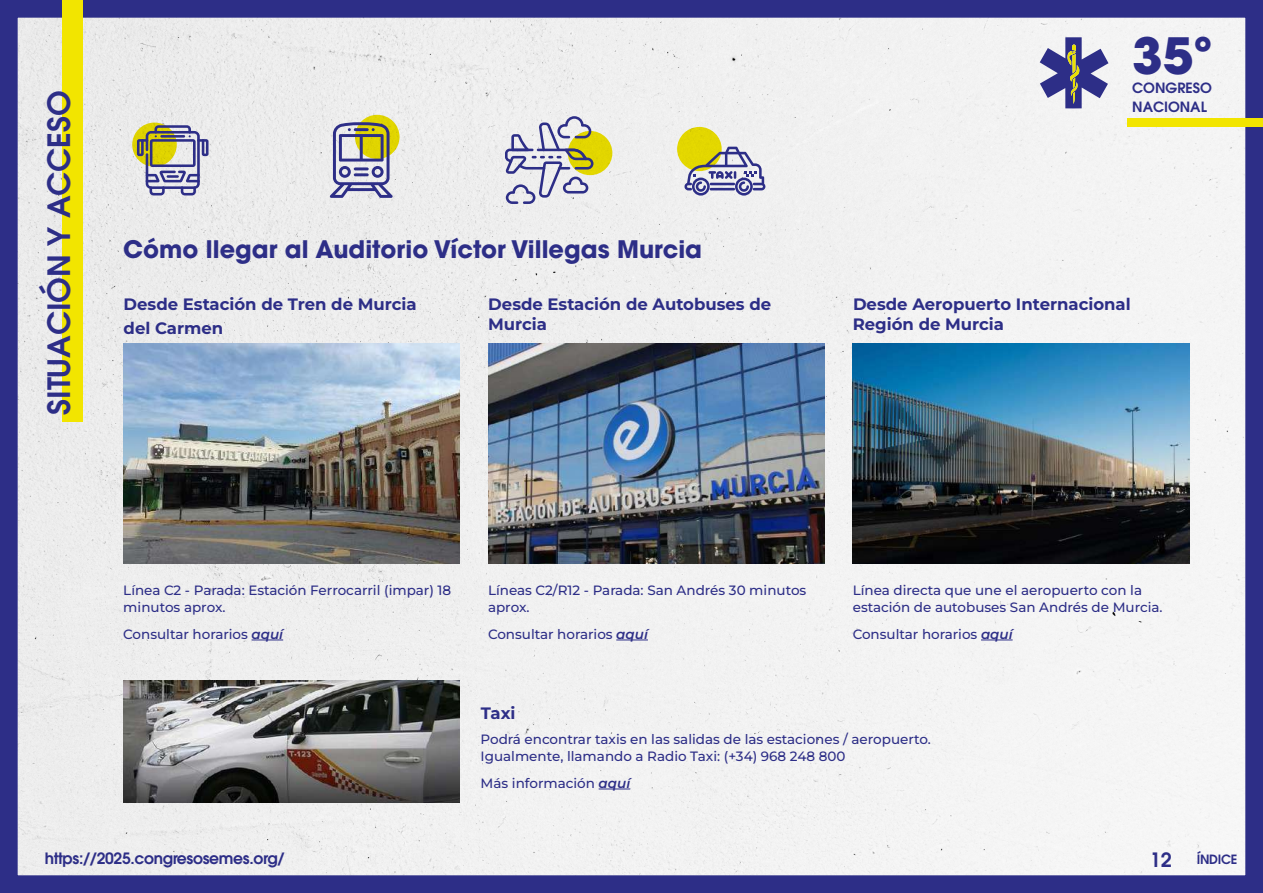
<style>
.page{position:relative;width:1263px;height:893px;background:#fff}
.page>*{position:absolute;margin:0;border:0;box-sizing:border-box;transform-origin:0 0}
.t1{font:700 49.65px "ITC Avant Garde Pro";color:#2d2e87}
.t2{font:600 30.6px "ITC Avant Garde Pro";color:#2d2e87}
.t3{font:700 24px "ITC Avant Garde Pro";color:#2d2e87}
.t4{font:600 19.65px "ITC Avant Garde Pro";color:#2d2e87}
.t5{font:700 16.5px/19.8px "Montserrat";color:#2d2e87}
.t6{font:600 15.6px "ITC Avant Garde Pro";letter-spacing:-.02em;color:#2d2e87}
.t7{font:600 14.1px/18.8px "ITC Avant Garde Pro";color:#2d2e87}
.t8{font:500 13.5px/16.5px "Montserrat";color:#2d2e87}
.t9{font:600 12.75px "ITC Avant Garde Pro";letter-spacing:-.02em;color:#2d2e87}
.s1{font-weight:600;font-style:italic}
</style>
<div class="page">
<div style="left:19px;top:19px;width:1225px;height:855px;background:#f1f1f1"></div>
<div style="left:0;top:0;width:1263px;height:893px;border:18px solid #2d2e87"></div>
<svg style="left:1040px;top:37px;width:68px;height:71px"></svg>
<div style="left:1127px;top:118px;width:136px;height:8px;background:#f2e500"></div>
<div style="left:62px;top:0;width:20px;height:422px;background:#f2e500"></div>
<hr style="left:252px;top:640px;width:31px;height:1px;background:#2d2e87">
<hr style="left:599px;top:789px;width:31px;height:1px;background:#2d2e87">
<hr style="left:616px;top:640px;width:32px;height:1px;background:#2d2e87">
<hr style="left:981px;top:640px;width:32px;height:1px;background:#2d2e87">
<img style="left:123px;top:343px;width:337px;height:221px">
<img style="left:123px;top:680px;width:337px;height:123px">
<img style="left:488px;top:343px;width:336px;height:221px">
<img style="left:853px;top:343px;width:336px;height:221px">
<svg style="left:132px;top:123px;width:45px;height:44px"></svg>
<svg style="left:137px;top:125px;width:71px;height:70px;background:#aaa89c"></svg>
<div style="left:355px;top:115px;width:44px;height:44px;background:#e1d500;border-radius:50%"></div>
<div style="left:568px;top:131px;width:44px;height:44px;background:#e2d600;border-radius:50%"></div>
<svg style="left:505px;top:116px;width:88px;height:88px"></svg>
<svg style="left:330px;top:122px;width:63px;height:76px"></svg>
<hr style="left:354px;top:167px;width:15px;height:3px;background:#2d2e87">
<hr style="left:354px;top:173px;width:15px;height:3px;background:#2d2e87">
<div style="left:677px;top:127px;width:45px;height:44px;background:#e3d700;border-radius:50%"></div>
<svg style="left:684px;top:147px;width:81px;height:49px"></svg>
<h2 class="t2" style="left:39px;top:415px;width:326px;rotate:-90deg">SITUACIÓN Y ACCESO</h2>
<h1 class="t1" style="left:1132px;top:23px;width:82px">35º</h1>
<p class="t7" style="left:1132px;top:78px;width:81px">CONGRESO<br>NACIONAL</p>
<h3 class="t3" style="left:123px;top:233px;width:580px">Cómo llegar al Auditorio Víctor Villegas Murcia</h3>
<p class="t5" style="left:124px;top:294px;width:295px;line-height:23.2px">Desde Estación de Tren de Murcia del Carmen</p>
<p class="t5" style="left:488px;top:296px;width:285px">Desde Estación de Autobuses de<br>Murcia</p>
<p class="t5" style="left:853px;top:296px;width:280px">Desde Aeropuerto Internacional<br>Región de Murcia</p>
<p class="t8" style="left:123px;top:583px;width:329px">Línea C2 - Parada: Estación Ferrocarril (impar) 18 minutos aprox.</p>
<p class="t8" style="left:123px;top:626px;width:161px">Consultar horarios <span class="s1">aquí</span></p>
<p class="t8" style="left:488px;top:583px;width:320px">Líneas C2/R12 - Parada: San Andrés 30 minutos aprox.</p>
<p class="t8" style="left:488px;top:626px;width:161px">Consultar horarios <span class="s1">aquí</span></p>
<p class="t5" style="left:481px;top:705px;width:36px">Taxi</p>
<p class="t8" style="left:853px;top:583px;width:311px">Línea directa que une el aeropuerto con la estación de autobuses San Andrés de Murcia.</p>
<p class="t8" style="left:853px;top:626px;width:161px">Consultar horarios <span class="s1">aquí</span></p>
<p class="t8" style="left:480px;top:732px;width:452px">Podrá encontrar taxis en las salidas de las estaciones / aeropuerto.<br>Igualmente, llamando a Radio Taxi: (+34) 968 248 800</p>
<p class="t8" style="left:480px;top:775px;width:151px">Más información <span class="s1">aquí</span></p>
<p class="t6" style="left:45px;top:848px;width:241px">https://2025.congresosemes.org/</p>
<h3 class="t4" style="left:1150px;top:847px;width:23px">12</h3>
<p class="t9" style="left:1197px;top:851px;width:42px">ÍNDICE</p>
</div>
